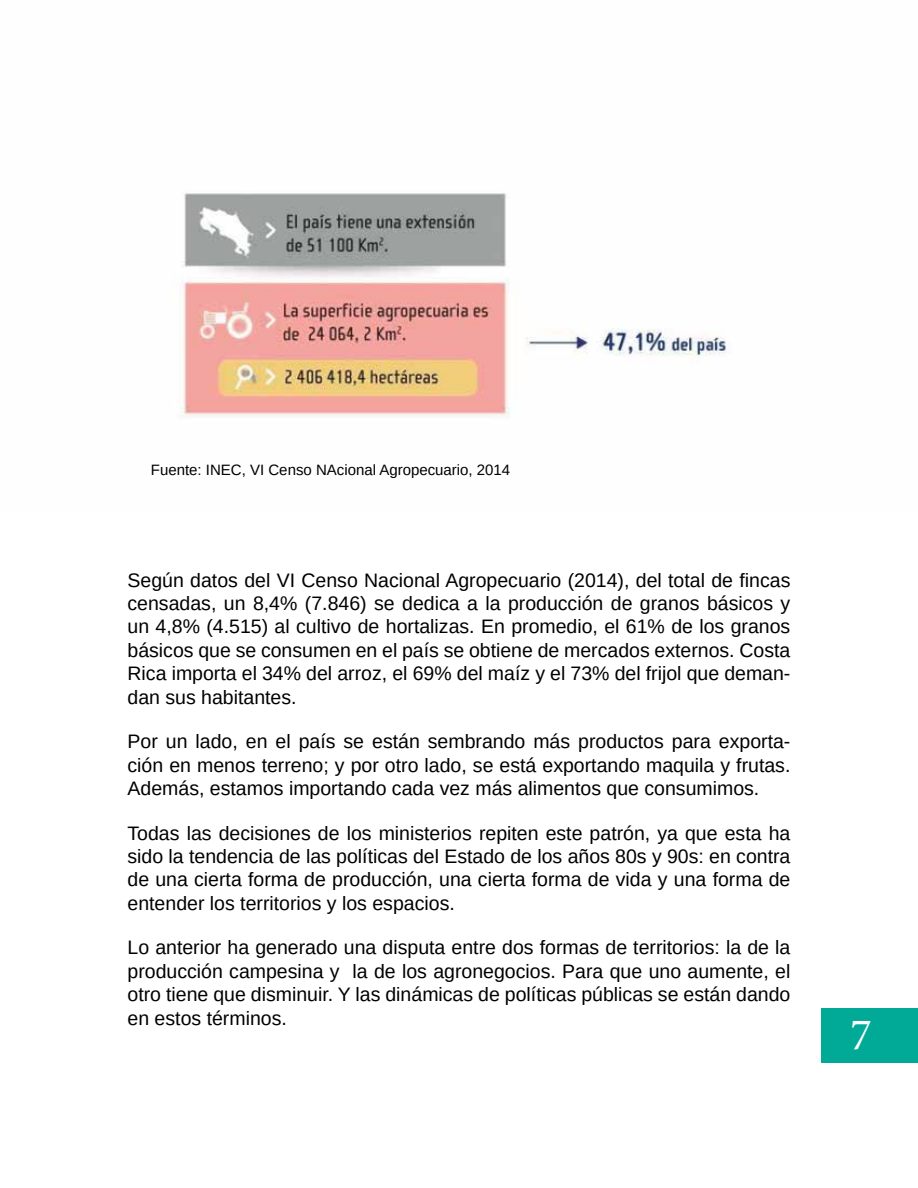
<style>
.page{position:relative;width:918px;height:1188px;background:#fff}
.page>*{position:absolute;margin:0;border:0;box-sizing:border-box;transform-origin:0 0}
.t1{font:45px "Minion Pro";color:#fff}
.t2{font:19.5px/23.4px "Liberation Sans";color:#000;text-align:justify}
.t3{font:15px "Liberation Sans";color:#000}
</style>
<div class="page">
<div style="left:821px;top:1008px;width:97px;height:55px;background:#00aa96"></div>
<img style="left:181px;top:193px;width:545px;height:223px">
<p class="t3" style="left:151px;top:461px;width:361px">Fuente: INEC, VI Censo NAcional Agropecuario, 2014</p>
<p class="t2" style="left:128px;top:568px;width:664px">Según datos del VI Censo Nacional Agropecuario (2014), del total de fincas censadas, un 8,4% (7.846) se dedica a la producción de granos básicos y un 4,8% (4.515) al cultivo de hortalizas. En promedio, el 61% de los granos básicos que se consumen en el país se obtiene de mercados externos. Costa Rica importa el 34% del arroz, el 69% del maíz y el 73% del frijol que deman&shy;dan sus habitantes.</p>
<p class="t2" style="left:128px;top:730px;width:664px">Por un lado, en el país se están sembrando más productos para exporta&shy;ción en menos terreno; y por otro lado, se está exportando maquila y frutas.<br>Además, estamos importando cada vez más alimentos que consumimos.</p>
<p class="t2" style="left:128px;top:821px;width:664px">Todas las decisiones de los ministerios repiten este patrón, ya que esta ha sido la tendencia de las políticas del Estado de los años 80s y 90s: en contra de una cierta forma de producción, una cierta forma de vida y una forma de entender los territorios y los espacios.</p>
<p class="t2" style="left:128px;top:936px;width:664px">Lo anterior ha generado una disputa entre dos formas de territorios: la de la producción campesina y la de los agronegocios. Para que uno aumente, el otro tiene que disminuir. Y las dinámicas de políticas públicas se están dando en estos términos.</p>
<h1 class="t1" style="left:850px;top:1005px;width:23px">7</h1>
</div>
